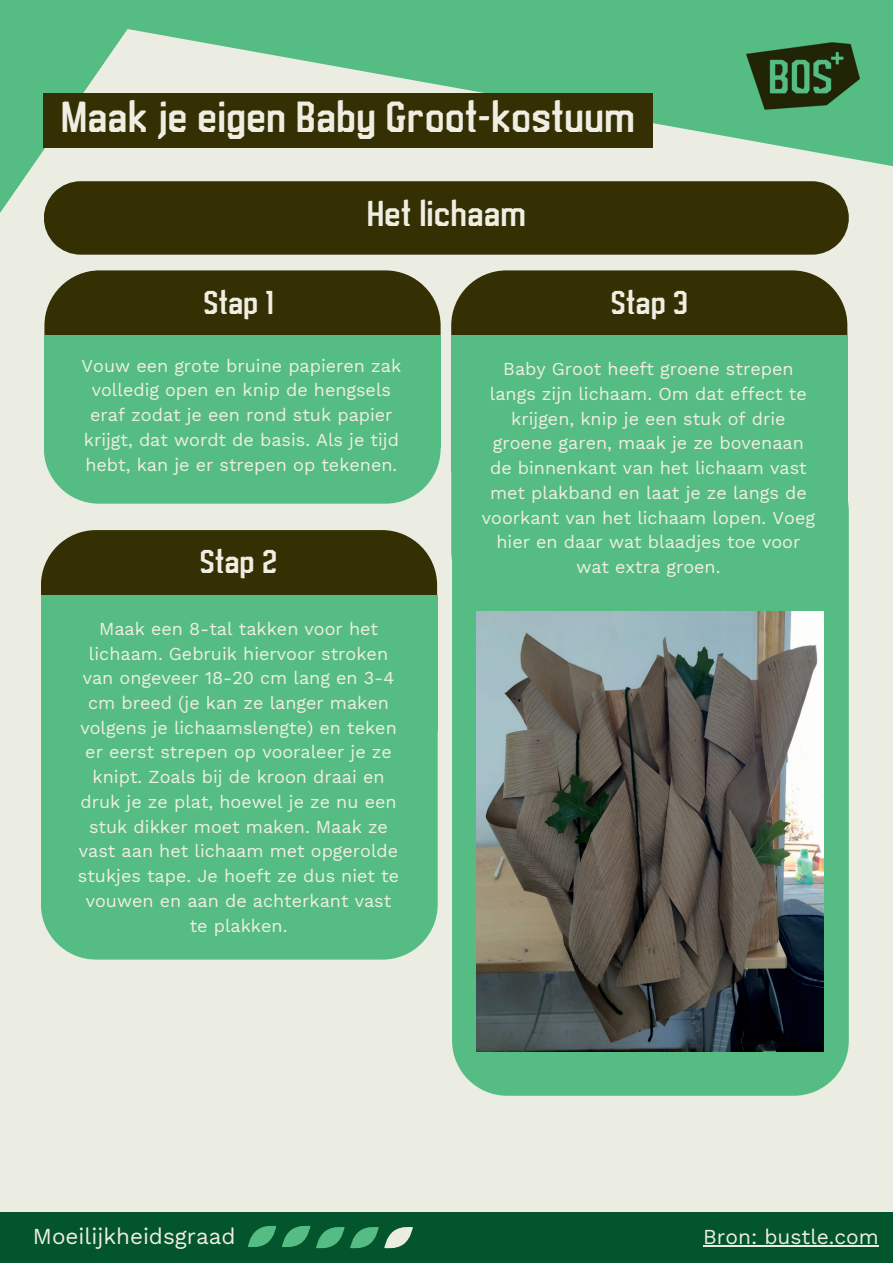
<style>
.page{position:relative;width:893px;height:1264px;background:#fff}
.page>*{position:absolute;margin:0;border:0;box-sizing:border-box;transform-origin:0 0}
.t1{font:43.5px "DR Incido Bold";color:#f0eee3}
.t2{font:36px "DR Incido Bold";color:#f0eee3}
.t3{font:33px "DR Incido Bold";color:#f0eee3}
.t4{font:22.5px "Work Sans";color:#f0eee3}
.t5{font:21px "Work Sans";color:#f0eee3}
.t6{font:18px/24.8px "Work Sans";color:#f0eee3;text-align:center}
</style>
<div class="page">
<div style="left:0;top:0;width:892px;height:1262px;background:#ebede3"></div>
<svg style="left:0;top:0;width:455px;height:411px"></svg>
<div style="left:44px;top:356px;width:396px;height:147px;background:#55bd84;border-radius:55px"></div>
<svg style="left:107px;top:0;width:785px;height:216px;fill:#55bd84"></svg>
<div style="left:0;top:1211px;width:892px;height:51px;background:#02552d"></div>
<svg style="left:248px;top:1225px;width:28px;height:22px"></svg>
<svg style="left:282px;top:1225px;width:28px;height:22px"></svg>
<svg style="left:316px;top:1227px;width:28px;height:22px"></svg>
<div style="left:44px;top:94px;width:608px;height:54px;background:#343004"></div>
<svg style="left:350px;top:1227px;width:28px;height:22px"></svg>
<img style="left:741px;top:36px;width:124px;height:79px">
<svg style="left:384px;top:1227px;width:28px;height:22px"></svg>
<div style="left:44px;top:181px;width:804px;height:74px;background:#343004"></div>
<div style="left:44px;top:270px;width:396px;height:163px;background:#343004;border-radius:55px"></div>
<div style="left:44px;top:336px;width:396px;height:49px;background:#55bd84"></div>
<div style="left:44px;top:336px;width:396px;height:120px;background:#55bd84;border-radius:55px"></div>
<div style="left:41px;top:530px;width:396px;height:162px;background:#343004;border-radius:55px"></div>
<div style="left:41px;top:595px;width:396px;height:49px;background:#55bd84"></div>
<div style="left:41px;top:634px;width:396px;height:325px;background:#55bd84;border-radius:55px"></div>
<div style="left:41px;top:595px;width:396px;height:120px;background:#55bd84;border-radius:55px"></div>
<div style="left:452px;top:456px;width:396px;height:639px;background:#55bd84;border-radius:55px"></div>
<img style="left:476px;top:611px;width:347px;height:440px">
<hr style="left:703px;top:1245px;width:175px;height:1px;background:#ebede3">
<div style="left:451px;top:270px;width:396px;height:163px;background:#343004;border-radius:55px"></div>
<div style="left:451px;top:336px;width:396px;height:49px;background:#55bd84"></div>
<div style="left:451px;top:374px;width:396px;height:232px;background:#55bd84;border-radius:55px"></div>
<div style="left:451px;top:336px;width:396px;height:120px;background:#55bd84;border-radius:55px"></div>
<h1 class="t1" style="left:61px;top:92px;width:575px">Maak je eigen Baby Groot-kostuum</h1>
<h2 class="t2" style="left:366px;top:193px;width:161px">Het lichaam</h2>
<h3 class="t3" style="left:203px;top:284px;width:72px">Stap 1</h3>
<p class="t6" style="left:82px;top:352px;width:321px">Vouw een grote bruine papieren zak volledig open en knip de hengsels eraf zodat je een rond stuk papier krijgt, dat wordt de basis. Als je tijd hebt, kan je er strepen op tekenen.</p>
<h3 class="t3" style="left:200px;top:543px;width:79px">Stap 2</h3>
<p class="t6" style="left:78px;top:615px;width:323px">Maak een 8-tal takken voor het lichaam. Gebruik hiervoor stroken van ongeveer 18-20 cm lang en 3-4 cm breed (je kan ze langer maken volgens je lichaamslengte) en teken er eerst strepen op vooraleer je ze knipt. Zoals bij de kroon draai en druk je ze plat, hoewel je ze nu een stuk dikker moet maken. Maak ze vast aan het lichaam met opgerolde stukjes tape. Je hoeft ze dus niet te vouwen en aan de achterkant vast te plakken.</p>
<h3 class="t3" style="left:611px;top:284px;width:79px">Stap 3</h3>
<p class="t6" style="left:482px;top:356px;width:334px">Baby Groot heeft groene strepen langs zijn lichaam. Om dat effect te krijgen, knip je een stuk of drie groene garen, maak je ze bovenaan de binnenkant van het lichaam vast met plakband en laat je ze langs de voorkant van het lichaam lopen. Voeg hier en daar wat blaadjes toe voor wat extra groen.</p>
<p class="t4" style="left:33px;top:1219px;width:204px">Moeilijkheidsgraad</p>
<p class="t5" style="left:703px;top:1220px;width:177px">Bron: bustle.com</p>
</div>
